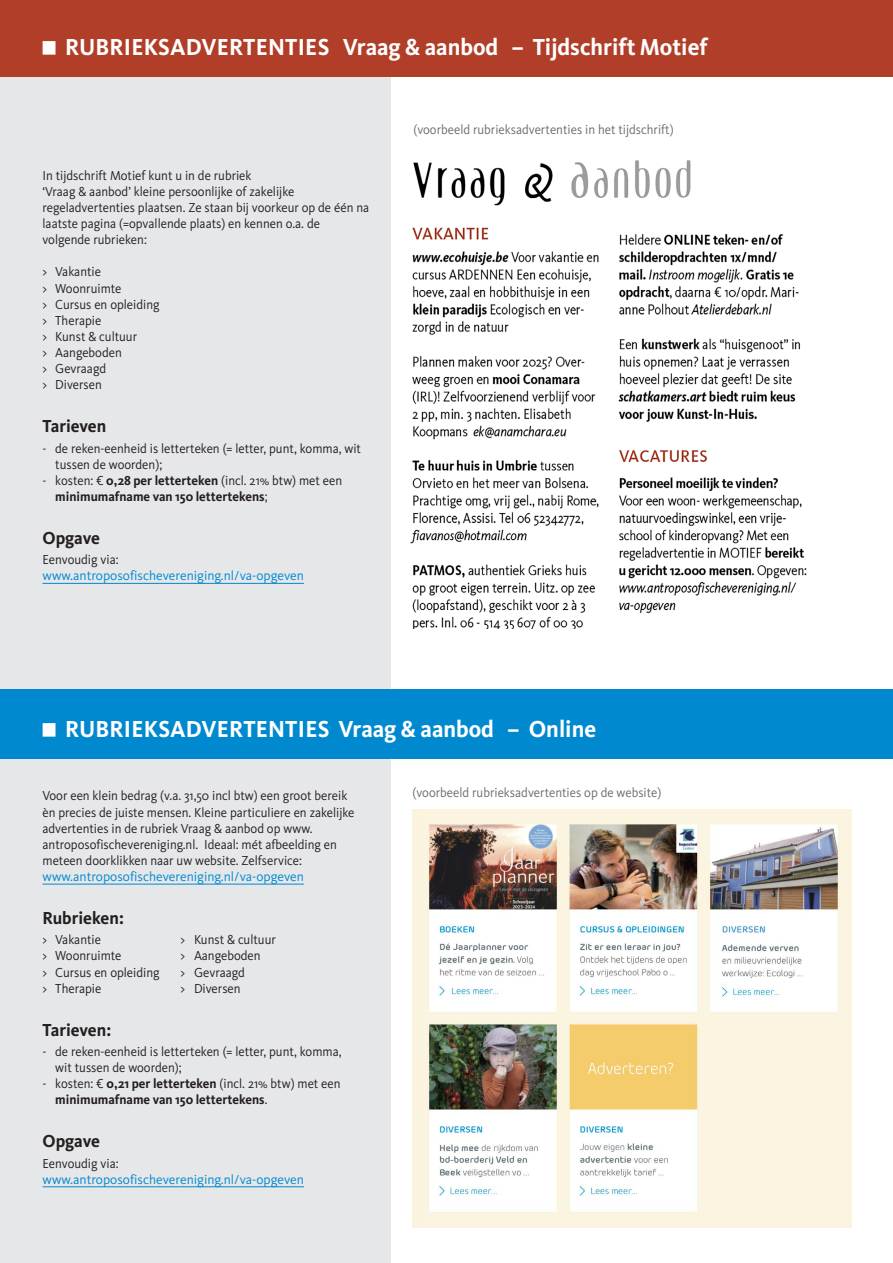
<style>
.page{position:relative;width:893px;height:1263px;background:#fff}
.page>*{position:absolute;margin:0;border:0;box-sizing:border-box;transform-origin:0 0}
.t1{font:700 24px "Kievit Pro";color:#fff;scale:.95 1}
.t2{font:700 18px "Kievit Pro";color:#231f20;scale:.95 1}
.t3{font:13.5px/16px "Kievit Pro";color:#231f20;scale:.95 1}
.t4{font:700 13.5px/16px "Kievit Pro";color:#231f20;scale:.95 1}
.t5{font:13.5px "Kievit Pro";color:#0089cf}
.t6{font:13.5px "Kievit Pro";color:#6c6d70;scale:.95 1}
.s1{font-weight:400}
</style>
<div class="page">
<div style="left:0;top:0;width:893px;height:77px;background:#b03e28"></div>
<div style="left:0;top:714px;width:893px;height:549px;background:#e6e7e9"></div>
<div style="left:0;top:77px;width:893px;height:613px;background:#e6e7e9"></div>
<hr style="left:43px;top:884px;width:261px;height:1px;background:#0089cf">
<hr style="left:43px;top:1186px;width:261px;height:1px;background:#0089cf">
<div style="left:391px;top:746px;width:502px;height:517px;background:#fff"></div>
<div style="left:412px;top:809px;width:440px;height:418px;background:#faf4de"></div>
<img style="left:429px;top:824px;width:409px;height:388px">
<hr style="left:43px;top:583px;width:261px;height:1px;background:#0089cf">
<div style="left:391px;top:77px;width:502px;height:612px;background:#fff"></div>
<img style="left:410px;top:160px;width:397px;height:469px">
<div style="left:0;top:689px;width:893px;height:70px;background:#0089cf"></div>
<h1 class="t1" style="left:65px;top:33px;width:678px">RUBRIEKSADVERTENTIES Vraag &amp; aanbod – Tijdschrift Motief</h1>
<p class="t3" style="left:43px;top:167px;width:345px">In tijdschrift Motief kunt u in de rubriek<br>‘Vraag &amp; aanbod’ kleine persoonlijke of zakelijke regeladvertenties plaatsen. Ze staan bij voorkeur op de één na laatste pagina (=opvallende plaats) en kennen o.a. de volgende rubrieken:</p>
<p class="t3" style="left:43px;top:264px;width:125px">&gt; Vakantie<br>&gt; Woonruimte<br>&gt; Cursus en opleiding &gt; Therapie<br>&gt; Kunst &amp; cultuur<br>&gt; Aangeboden<br>&gt; Gevraagd<br>&gt; Diversen</p>
<h2 class="t2" style="left:43px;top:415px;width:69px">Tarieven</h2>
<p class="t3" style="left:55px;top:440px;width:323px;text-indent:-13px">- de reken-eenheid is letterteken (= letter, punt, komma, wit tussen de woorden);</p>
<p class="t4" style="left:55px;top:472px;width:304px;text-indent:-13px"><span class="s1">- kosten: €</span> 0,28 per letterteken <span class="s1">(incl. 21% btw) met een </span>minimumafname van 150 lettertekens<span class="s1">;</span></p>
<h2 class="t2" style="left:43px;top:527px;width:62px">Opgave</h2>
<p class="t3" style="left:43px;top:552px;width:82px">Eenvoudig via:</p>
<p class="t5" style="left:43px;top:568px;width:263px">www.antroposofischevereniging.nl/va-opgeven</p>
<p class="t6" style="left:413px;top:122px;width:276px">(voorbeeld rubrieksadvertenties in het tijdschrift)</p>
<h1 class="t1" style="left:65px;top:715px;width:560px">RUBRIEKSADVERTENTIES Vraag &amp; aanbod – Online</h1>
<p class="t3" style="left:43px;top:788px;width:330px">Voor een klein bedrag (v.a. 31,50 incl btw) een groot bereik èn precies de juiste mensen. Kleine particuliere en zakelijke advertenties in de rubriek Vraag &amp; aanbod op www. antroposofischevereniging.nl. Ideaal: mét afbeelding en meteen doorklikken naar uw website. Zelfservice:</p>
<p class="t5" style="left:43px;top:868px;width:263px">www.antroposofischevereniging.nl/va-opgeven</p>
<h2 class="t2" style="left:43px;top:907px;width:87px">Rubrieken:</h2>
<p class="t3" style="left:43px;top:932px;width:63px">&gt; Vakantie</p>
<p class="t3" style="left:181px;top:932px;width:102px">&gt; Kunst &amp; cultuur</p>
<p class="t3" style="left:43px;top:948px;width:85px">&gt; Woonruimte</p>
<p class="t3" style="left:181px;top:948px;width:86px">&gt; Aangeboden</p>
<p class="t3" style="left:43px;top:964px;width:125px">&gt; Cursus en opleiding</p>
<p class="t3" style="left:181px;top:964px;width:69px">&gt; Gevraagd</p>
<p class="t3" style="left:43px;top:980px;width:63px">&gt; Therapie</p>
<p class="t3" style="left:181px;top:980px;width:65px">&gt; Diversen</p>
<h2 class="t2" style="left:43px;top:1019px;width:74px">Tarieven:</h2>
<p class="t3" style="left:55px;top:1043px;width:303px;text-indent:-13px">- de reken-eenheid is letterteken (= letter, punt, komma, wit tussen de woorden);</p>
<p class="t4" style="left:55px;top:1076px;width:302px;text-indent:-13px"><span class="s1">- kosten: €</span> 0,21 per letterteken <span class="s1">(incl. 21% btw) met een </span>minimumafname van 150 lettertekens<span class="s1">.</span></p>
<h2 class="t2" style="left:43px;top:1130px;width:62px">Opgave</h2>
<p class="t3" style="left:43px;top:1155px;width:82px">Eenvoudig via:</p>
<p class="t5" style="left:43px;top:1171px;width:263px">www.antroposofischevereniging.nl/va-opgeven</p>
<p class="t6" style="left:412px;top:784px;width:264px">(voorbeeld rubrieksadvertenties op de website)</p>
</div>
